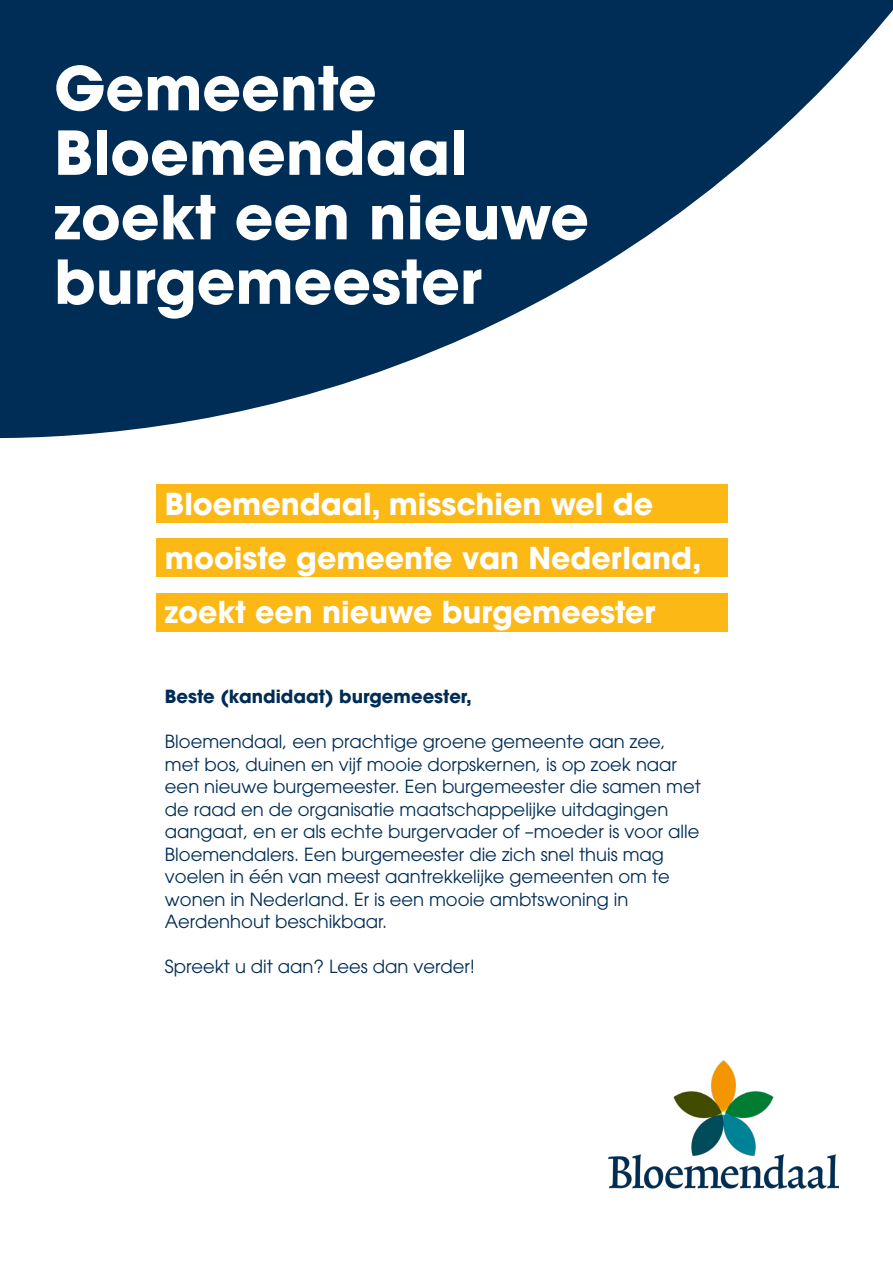
<style>
.page{position:relative;width:893px;height:1263px;background:#fff}
.page>*{position:absolute;margin:0;border:0;box-sizing:border-box;transform-origin:0 0}
.t1{font:700 60px "ITC Avant Garde Pro";color:#fff}
.t2{font:700 30px "ITC Avant Garde Pro";color:#fff}
.t3{font:18px/22.5px "ITC Avant Garde Pro";color:#002c55}
.t4{font:700 18px "ITC Avant Garde Pro";color:#002c55}
</style>
<div class="page">
<div style="left:156px;top:592px;width:572px;height:39px;background:#fcb814"></div>
<div style="left:156px;top:538px;width:572px;height:39px;background:#fcb814"></div>
<div style="left:156px;top:484px;width:572px;height:39px;background:#fcb814"></div>
<svg style="left:0;top:0;width:893px;height:439px;fill:#002d56"></svg>
<img style="left:608px;top:1061px;width:230px;height:127px">
<p class="t1" style="left:54px;top:48px;width:324px">Gemeente</p>
<p class="t1" style="left:54px;top:113px;width:415px">Bloemendaal</p>
<p class="t1" style="left:54px;top:177px;width:536px">zoekt een nieuwe</p>
<p class="t1" style="left:54px;top:242px;width:429px">burgemeester</p>
<p class="t2" style="left:165px;top:483px;width:490px">Bloemendaal, misschien wel de</p>
<p class="t2" style="left:165px;top:537px;width:538px">mooiste gemeente van Nederland,</p>
<p class="t2" style="left:165px;top:591px;width:492px">zoekt een nieuwe burgemeester</p>
<p class="t4" style="left:165px;top:684px;width:308px">Beste (kandidaat) burgemeester,</p>
<p class="t3" style="left:165px;top:730px;width:502px">Bloemendaal, een prachtige groene gemeente aan zee,</p>
<p class="t3" style="left:165px;top:752px;width:513px">met bos, duinen en vijf mooie dorpskernen, is op zoek naar</p>
<p class="t3" style="left:165px;top:775px;width:537px">een nieuwe burgemeester. Een burgemeester die samen met de raad en de organisatie maatschappelijke uitdagingen</p>
<p class="t3" style="left:165px;top:820px;width:536px">aangaat, en er als echte burgervader of –moeder is voor alle<br>Bloemendalers. Een burgemeester die zich snel thuis mag</p>
<p class="t3" style="left:165px;top:865px;width:506px">voelen in één van meest aantrekkelijke gemeenten om te</p>
<p class="t3" style="left:165px;top:887px;width:465px">wonen in Nederland. Er is een mooie ambtswoning in</p>
<p class="t3" style="left:165px;top:910px;width:224px">Aerdenhout beschikbaar.</p>
<p class="t3" style="left:165px;top:955px;width:312px">Spreekt u dit aan? Lees dan verder!</p>
</div>
